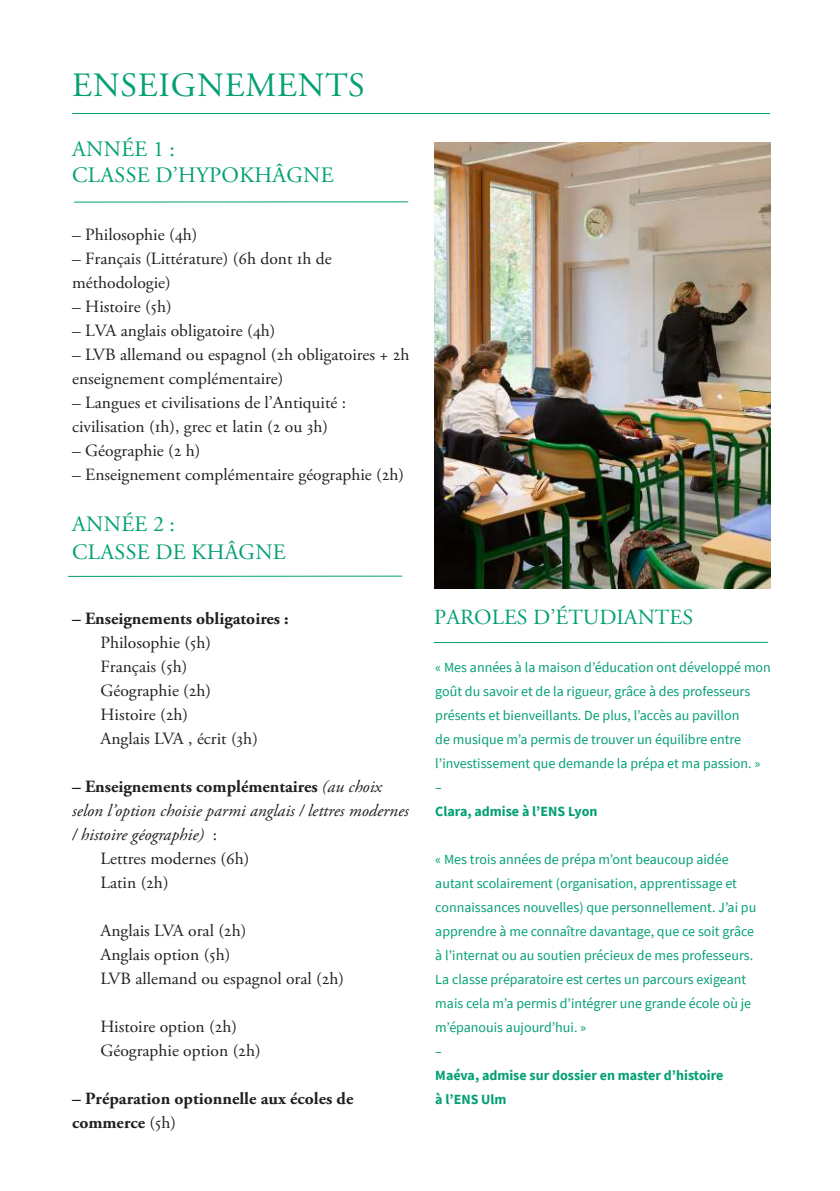
<style>
.page{position:relative;width:840px;height:1191px;background:#fff}
.page>*{position:absolute;margin:0;border:0;box-sizing:border-box;transform-origin:0 0}
.t1{font:34px "Adobe Garamond Pro";letter-spacing:.025em;color:#03a073}
.t2{font:22px/26.4px "Adobe Garamond Pro";letter-spacing:.015em;color:#03a073}
.t3{font:21.6px "Adobe Garamond Pro";color:#03a073}
.t4{font:17.2px/24px "Adobe Garamond Pro";color:#231f20}
.t5{font:700 17.2px/24px "Adobe Garamond Pro";color:#231f20}
.t6{font:italic 17.2px "Adobe Garamond Pro";color:#231f20}
.t7{font:14px/24px "Source Sans Pro";color:#03a073}
.t8{font:700 14px/24px "Source Sans Pro";color:#03a073}
.s1{font-weight:400;font-style:italic}
.s2{font-style:normal}
.s3{font-weight:400}
</style>
<div class="page">
<hr style="left:72px;top:113px;width:697px;height:1px;background:#03a073">
<img style="left:434px;top:142px;width:335px;height:447px">
<svg style="left:74px;top:201px;width:335px;height:2px"></svg>
<svg style="left:433px;top:641px;width:335px;height:2px"></svg>
<svg style="left:68px;top:575px;width:335px;height:2px"></svg>
<h1 class="t1" style="left:72px;top:65px;width:294px">ENSEIGNEMENTS</h1>
<h2 class="t2" style="left:72px;top:137px;width:263px">ANNÉE 1 :<br>CLASSE D’HYPOKHÂGNE</h2>
<p class="t4" style="left:72px;top:223px;width:127px">– Philosophie (4h)</p>
<p class="t4" style="left:72px;top:247px;width:261px">– Français (Littérature) (6h dont 1h de méthodologie)</p>
<p class="t4" style="left:72px;top:295px;width:101px">– Histoire (5h)</p>
<p class="t4" style="left:72px;top:319px;width:205px">– LVA anglais obligatoire (4h)</p>
<p class="t4" style="left:72px;top:343px;width:338px">– LVB allemand ou espagnol (2h obligatoires + 2h enseignement complémentaire)</p>
<p class="t4" style="left:72px;top:391px;width:275px">– Langues et civilisations de l’Antiquité : civilisation (1h), grec et latin (2 ou 3h)</p>
<p class="t4" style="left:72px;top:439px;width:130px">– Géographie (2 h)</p>
<p class="t4" style="left:72px;top:463px;width:333px">– Enseignement complémentaire géographie (2h)</p>
<h2 class="t2" style="left:72px;top:510px;width:215px;line-height:28.8px">ANNÉE 2 :<br>CLASSE DE KHÂGNE</h2>
<p class="t5" style="left:72px;top:607px;width:218px">– Enseignements obligatoires :</p>
<p class="t4" style="left:100px;top:631px;width:159px">Philosophie (5h)<br>Français (5h)<br>Géographie (2h)<br>Histoire (2h)<br>Anglais LVA , écrit (3h)</p>
<p class="t5" style="left:72px;top:775px;width:311px">– Enseignements complémentaires <span class="s1">(au choix</span></p>
<p class="t6" style="left:72px;top:800px;width:338px">selon l’option choisie parmi anglais / lettres modernes</p>
<p class="t6" style="left:72px;top:824px;width:146px">/ histoire géographie) <span class="s2">:</span></p>
<p class="t4" style="left:100px;top:847px;width:150px">Lettres modernes (6h)</p>
<p class="t4" style="left:100px;top:871px;width:70px">Latin (2h)</p>
<p class="t4" style="left:100px;top:919px;width:245px">Anglais LVA oral (2h)<br>Anglais option (5h)<br>LVB allemand ou espagnol oral (2h)</p>
<p class="t4" style="left:100px;top:1015px;width:162px">Histoire option (2h)<br>Géographie option (2h)</p>
<p class="t5" style="left:72px;top:1087px;width:282px">– Préparation optionnelle aux écoles de commerce <span class="s3">(5h)</span></p>
<h3 class="t3" style="left:434px;top:604px;width:260px">PAROLES D’ÉTUDIANTES</h3>
<p class="t7" style="left:435px;top:655px;width:337px">« Mes années à la maison d’éducation ont développé mon goût du savoir et de la rigueur, grâce à des professeurs présents et bienveillants. De plus, l’accès au pavillon<br>de musique m’a permis de trouver un équilibre entre l’investissement que demande la prépa et ma passion. »<br>–</p>
<p class="t8" style="left:435px;top:799px;width:164px">Clara, admise à l’ENS Lyon</p>
<p class="t7" style="left:435px;top:847px;width:322px">« Mes trois années de prépa m’ont beaucoup aidée autant scolairement (organisation, apprentissage et connaissances nouvelles) que personnellement. J’ai pu apprendre à me connaître davantage, que ce soit grâce à l’internat ou au soutien précieux de mes professeurs.<br>La classe préparatoire est certes un parcours exigeant mais cela m’a permis d’intégrer une grande école où je m’épanouis aujourd’hui. »<br>–</p>
<p class="t8" style="left:435px;top:1063px;width:289px">Maéva, admise sur dossier en master d’histoire à l’ENS Ulm</p>
</div>
